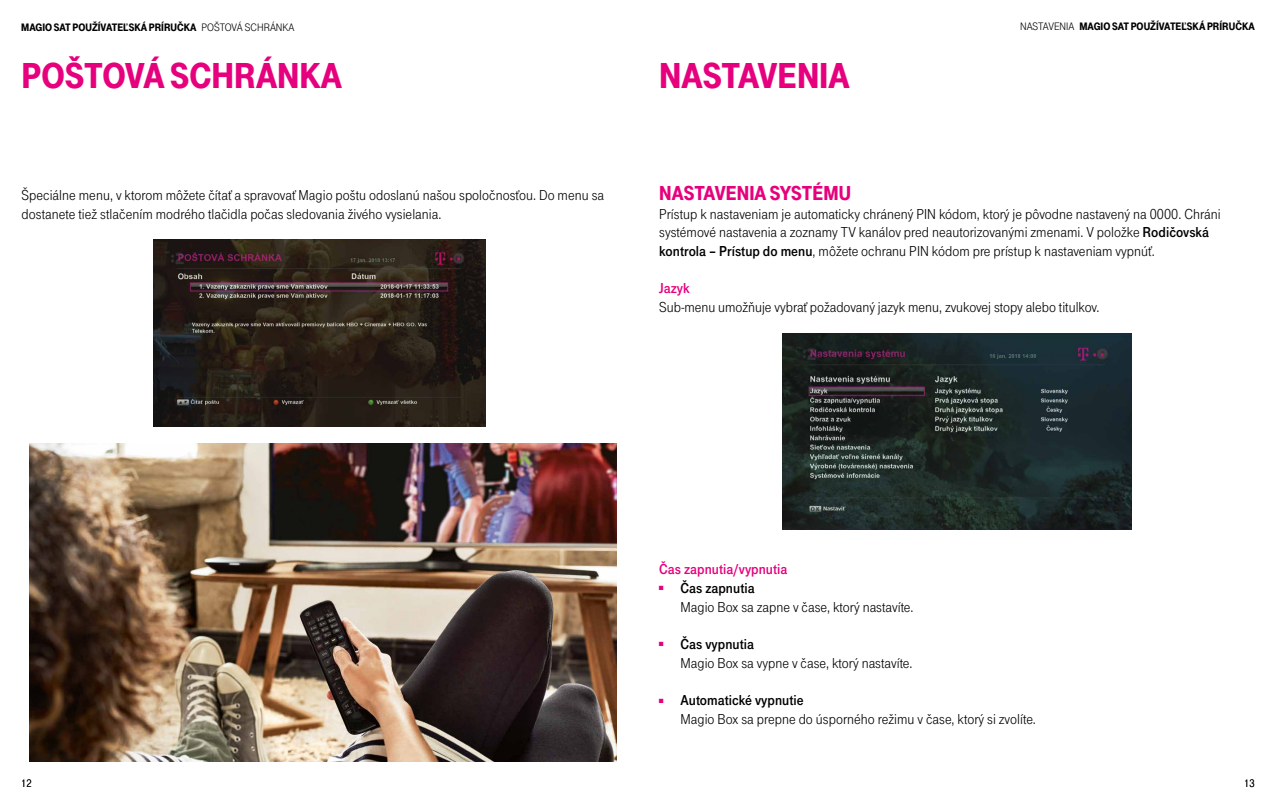
<style>
.page{position:relative;width:1276px;height:808px;background:#fff}
.page>*{position:absolute;margin:0;border:0;box-sizing:border-box;transform-origin:0 0}
.t1{font:37.5px "Tele Grotesk Ultr";color:#e6007d}
.t2{font:21px "Tele Grotesk Ultr";letter-spacing:.005em;color:#e6007d}
.t3{font:15px/18.8px "Tele Grotesk Norm";letter-spacing:.005em;color:#000}
.t4{font:15px/18.8px "Tele Grotesk Fett";letter-spacing:.005em;color:#e6007d}
.t5{font:15px "Tele Grotesk Fett";letter-spacing:.005em;color:#000}
.t6{font:11.25px "Tele Grotesk Ultr";color:#000}
.t7{font:11.25px "Tele Grotesk Norm";color:#000}
.s1{font-family:"Tele Grotesk Norm"}
.s2{font-family:"Tele Grotesk Fett"}
.s3{font-family:"Tele Logo";font-size:30px}
.s4{color:#000}
.s5{font-family:"Tele Logo";font-size:30px;color:#e6007d}
</style>
<div class="page">
<img style="left:153px;top:240px;width:332px;height:187px">
<img style="left:782px;top:333px;width:349px;height:196px">
<img style="left:29px;top:443px;width:588px;height:318px">
<p class="t6" style="left:21px;top:21px;width:275px">MAGIO SAT POUŽÍVATEĽSKÁ PRÍRUČKA <span class="s1">POŠTOVÁ SCHRÁNKA</span></p>
<p class="t6" style="left:1020px;top:20px;width:236px"><span class="s1">NASTAVENIA</span> MAGIO SAT POUŽÍVATEĽSKÁ PRÍRUČKA</p>
<h1 class="t1" style="left:22px;top:54px;width:322px">POŠTOVÁ SCHRÁNKA</h1>
<h1 class="t1" style="left:659px;top:54px;width:192px">NASTAVENIA</h1>
<p class="t3" style="left:22px;top:186px;width:584px">Špeciálne menu, v ktorom môžete čítať a spravovať Magio poštu odoslanú našou spoločnosťou. Do menu sa dostanete tiež stlačením modrého tlačidla počas sledovania živého vysielania.</p>
<h2 class="t2" style="left:659px;top:181px;width:193px">NASTAVENIA SYSTÉMU</h2>
<p class="t3" style="left:659px;top:204px;width:563px">Prístup k nastaveniam je automaticky chránený PIN kódom, ktorý je pôvodne nastavený na 0000. Chráni systémové nastavenia a zoznamy TV kanálov pred neautorizovanými zmenami. V položke <span class="s2">Rodičovská kontrola – Prístup do menu</span>, môžete ochranu PIN kódom pre prístup k nastaveniam vypnúť.</p>
<p class="t4" style="left:659px;top:279px;width:32px">Jazyk</p>
<p class="t3" style="left:659px;top:298px;width:442px">Sub-menu umožňuje vybrať požadovaný jazyk menu, zvukovej stopy alebo titulkov.</p>
<p class="t4" style="left:659px;top:560px;width:130px">Čas zapnutia/vypnutia <span class="s3">§</span> <span class="s4">Čas zapnutia</span></p>
<p class="t3" style="left:680px;top:597px;width:234px">Magio Box sa zapne v čase, ktorý nastavíte.</p>
<p class="t5" style="left:659px;top:635px;width:96px"><span class="s5">§</span> Čas vypnutia</p>
<p class="t3" style="left:680px;top:653px;width:233px">Magio Box sa vypne v čase, ktorý nastavíte.</p>
<p class="t5" style="left:659px;top:692px;width:146px"><span class="s5">§</span> Automatické vypnutie</p>
<p class="t3" style="left:680px;top:710px;width:357px">Magio Box sa prepne do úsporného režimu v čase, ktorý si zvolíte.</p>
<p class="t7" style="left:21px;top:777px;width:12px">12</p>
<p class="t7" style="left:1244px;top:777px;width:12px">13</p>
</div>
